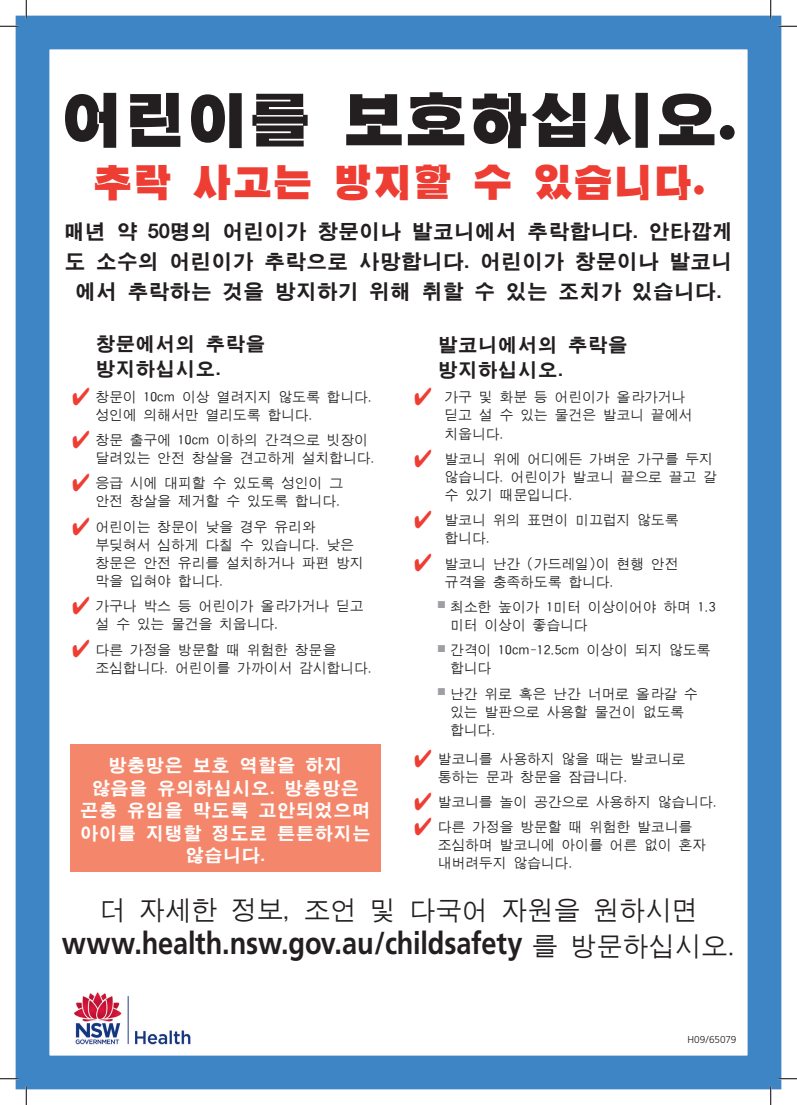
<style>
.page{position:relative;width:797px;height:1105px;background:#fff}
.page>*{position:absolute;margin:0;border:0;box-sizing:border-box;transform-origin:0 0}
.t1{font:62.5px "J Cbig";color:#231f20}
.t2{font:40px "J Cbig";color:#ee3e34}
.t3{font:700 31.25px "Frutiger";letter-spacing:-.005em;color:#231f20;scale:.87 1}
.t4{font:26.25px "J Cmg J";color:#231f20}
.t5{font:21.25px/30px "JC Nbg K";letter-spacing:-.01em;color:#231f20;text-align:center}
.t6{font:20px/25px "JC Nbg K";color:#231f20}
.t7{font:18.75px/22.5px "JC Nbg K";color:#fff;text-align:center}
.t8{font:13.75px/18.1px "J Cmg J";color:#231f20}
.t9{font:300 10px "Frutiger";letter-spacing:-.01em;color:#231f20}
.s1{color:#ee3e34}
.s2{font-family:"J Cmg J";font-weight:400;font-size:26.25px}
</style>
<div class="page">
<div style="left:16px;top:16px;width:765px;height:1073px;border:34px solid #3e85c5"></div>
<div style="left:70px;top:744px;width:310px;height:127px;background:#f4876b"></div>
<img style="left:74px;top:992px;width:117px;height:53px">
<svg style="left:0;top:25px;width:19px;height:2px"></svg>
<svg style="left:778px;top:25px;width:19px;height:2px"></svg>
<svg style="left:0;top:1078px;width:19px;height:1px"></svg>
<svg style="left:778px;top:1078px;width:19px;height:1px"></svg>
<svg style="left:25px;top:0;width:2px;height:19px"></svg>
<svg style="left:25px;top:1086px;width:2px;height:19px"></svg>
<svg style="left:770px;top:0;width:1px;height:19px"></svg>
<svg style="left:770px;top:1086px;width:1px;height:19px"></svg>
<p class="t1" style="left:60px;top:88px;width:678px">어린이를 보호하십시오.</p>
<p class="t2" style="left:92px;top:162px;width:614px">추락 사고는 방지할 수 있습니다.</p>
<p class="t5" style="left:64px;top:217px;width:670px">매년 약 50명의 어린이가 창문이나 발코니에서 추락합니다. 안타깝게 도 소수의 어린이가 추락으로 사망합니다. 어린이가 창문이나 발코니 에서 추락하는 것을 방지하기 위해 취할 수 있는 조치가 있습니다.</p>
<p class="t6" style="left:95px;top:332px;width:171px">창문에서의 추락을 방지하십시오.</p>
<p class="t8" style="left:95px;top:388px;width:278px;text-indent:-23px"><span class="s1">✔</span> 창문이 10cm 이상 열려지지 않도록 합니다. 성인에 의해서만 열리도록 합니다.</p>
<p class="t8" style="left:95px;top:431px;width:281px;text-indent:-23px"><span class="s1">✔</span> 창문 출구에 10cm 이하의 간격으로 빗장이 달려있는 안전 창살을 견고하게 설치합니다.</p>
<p class="t8" style="left:72px;top:474px;width:272px;text-align:right"><span class="s1">✔</span> 응급 시에 대피할 수 있도록 성인이 그 안전 창살을 제거할 수 있도록 합니다.</p>
<p class="t8" style="left:95px;top:518px;width:270px;text-indent:-23px"><span class="s1">✔</span> 어린이는 창문이 낮을 경우 유리와 부딪혀서 심하게 다칠 수 있습니다. 낮은 창문은 안전 유리를 설치하거나 파편 방지 막을 입혀야 합니다.</p>
<p class="t8" style="left:95px;top:597px;width:270px;text-indent:-23px"><span class="s1">✔</span> 가구나 박스 등 어린이가 올라가거나 딛고 설 수 있는 물건을 치웁니다.</p>
<p class="t8" style="left:95px;top:640px;width:278px;line-height:18.8px;text-indent:-23px"><span class="s1">✔</span> 다른 가정을 방문할 때 위험한 창문을 조심합니다. 어린이를 가까이서 감시합니다.</p>
<p class="t7" style="left:80px;top:754px;width:292px">방충망은 보호 역할을 하지 않음을 유의하십시오. 방충망은 곤충 유입을 막도록 고안되었으며 아이를 지탱할 정도로 튼튼하지는 않습니다.</p>
<p class="t6" style="left:437px;top:333px;width:191px">발코니에서의 추락을 방지하십시오.</p>
<p class="t8" style="left:444px;top:388px;width:249px;text-indent:-30px"><span class="s1">✔</span> 가구 및 화분 등 어린이가 올라가거나 딛고 설 수 있는 물건은 발코니 끝에서 치웁니다.</p>
<p class="t8" style="left:444px;top:450px;width:274px;text-indent:-30px"><span class="s1">✔</span> 발코니 위에 어디에든 가벼운 가구를 두지 않습니다. 어린이가 발코니 끝으로 끌고 갈 수 있기 때문입니다.</p>
<p class="t8" style="left:444px;top:511px;width:235px;text-indent:-30px"><span class="s1">✔</span> 발코니 위의 표면이 미끄럽지 않도록 합니다.</p>
<p class="t8" style="left:444px;top:555px;width:235px;text-indent:-30px"><span class="s1">✔</span> 발코니 난간 (가드레일)이 현행 안전 규격을 충족하도록 합니다.</p>
<p class="t8" style="left:450px;top:598px;width:267px;text-indent:-12px"><sup>■</sup> 최소한 높이가 1미터 이상이어야 하며 1.3 미터 이상이 좋습니다</p>
<p class="t8" style="left:450px;top:641px;width:262px;text-indent:-12px"><sup>■</sup> 간격이 10cm-12.5cm 이상이 되지 않도록 합니다</p>
<p class="t8" style="left:450px;top:685px;width:249px;text-indent:-12px"><sup>■</sup> 난간 위로 혹은 난간 너머로 올라갈 수 있는 발판으로 사용할 물건이 없도록 합니다.</p>
<p class="t8" style="left:437px;top:750px;width:249px;text-indent:-23px"><span class="s1">✔</span> 발코니를 사용하지 않을 때는 발코니로 통하는 문과 창문을 잠급니다.</p>
<p class="t8" style="left:414px;top:793px;width:304px"><span class="s1">✔</span> 발코니를 놀이 공간으로 사용하지 않습니다.</p>
<p class="t8" style="left:437px;top:818px;width:270px;text-indent:-23px"><span class="s1">✔</span> 다른 가정을 방문할 때 위험한 발코니를 조심하며 발코니에 아이를 어른 없이 혼자 내버려두지 않습니다.</p>
<p class="t4" style="left:99px;top:897px;width:600px">더 자세한 정보, 조언 및 다국어 자원을 원하시면</p>
<p class="t3" style="left:62px;top:925px;width:775px">www.health.nsw.gov.au/childsafety <span class="s2">를 방문하십시오.</span></p>
<p class="t9" style="left:687px;top:1034px;width:51px">H09/65079</p>
</div>
